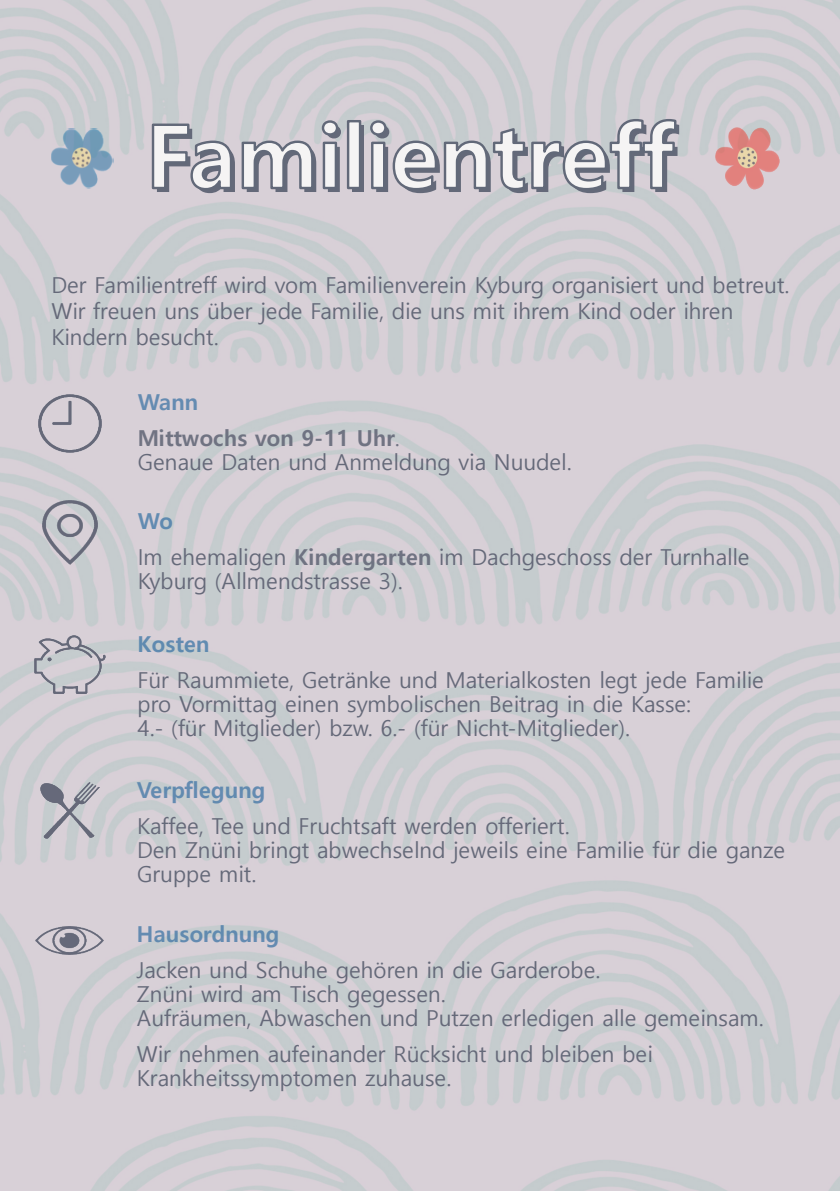
<style>
.page{position:relative;width:840px;height:1191px;background:#fff}
.page>*{position:absolute;margin:0;border:0;box-sizing:border-box;transform-origin:0 0}
.t1{font:700 88px "Malgun Gothic";color:#646979}
.t2{font:22px/24px "Malgun Gothic";color:#656979}
.t3{font:700 22px/36px "Malgun Gothic";color:rgb(101 105 121/.9)}
.t4{font:700 22px "Malgun Gothic";color:rgb(72 122 168/.8)}
.t5{font:700 22px "Malgun Gothic";color:rgb(69 122 168/.8)}
.s1{color:rgb(72 122 168/.8)}
.s2{font-weight:400}
.s3{font-weight:700;color:rgb(69 122 168/.8)}
.s4{font-weight:700;color:rgb(101 105 121/.9)}
</style>
<div class="page">
<img style="left:0;top:0;width:840px;height:1191px">
<img style="left:51px;top:128px;width:63px;height:61px">
<img style="left:715px;top:127px;width:64px;height:62px">
<img style="left:42px;top:501px;width:56px;height:64px">
<img style="left:34px;top:636px;width:72px;height:58px">
<img style="left:35px;top:926px;width:69px;height:29px">
<img style="left:39px;top:394px;width:62px;height:58px">
<img style="left:41px;top:782px;width:58px;height:57px">
<h1 class="t1" style="left:149px;top:122px;width:530px">Familientreff</h1>
<p class="t2" style="left:51px;top:274px;width:739px;line-height:26px">Der Familientreff wird vom Familienverein Kyburg organisiert und betreut.<br>Wir freuen uns über jede Familie, die uns mit ihrem Kind oder ihren<br>Kindern besucht.</p>
<p class="t3" style="left:138px;top:385px;width:263px"><span class="s1">Wann<br></span>Mittwochs von 9-11 Uhr<span class="s2">.</span></p>
<p class="t2" style="left:138px;top:451px;width:435px">Genaue Daten und Anmeldung via Nuudel.</p>
<p class="t2" style="left:138px;top:504px;width:613px;line-height:36px"><span class="s3">Wo<br></span>Im ehemaligen <span class="s4">Kindergarten</span> im Dachgeschoss der Turnhalle</p>
<p class="t2" style="left:138px;top:570px;width:266px">Kyburg (Allmendstrasse 3).</p>
<p class="t5" style="left:138px;top:634px;width:73px">Kosten</p>
<p class="t2" style="left:138px;top:669px;width:628px">Für Raummiete, Getränke und Materialkosten legt jede Familie pro Vormittag einen symbolischen Beitrag in die Kasse:<br>4.- (für Mitglieder) bzw. 6.- (für Nicht-Mitglieder).</p>
<p class="t4" style="left:137px;top:781px;width:130px">Verpflegung</p>
<p class="t2" style="left:137px;top:816px;width:649px">Kaffee, Tee und Fruchtsaft werden offeriert.<br>Den Znüni bringt abwechselnd jeweils eine Familie für die ganze<br>Gruppe mit.</p>
<p class="t4" style="left:137px;top:925px;width:144px">Hausordnung</p>
<p class="t2" style="left:137px;top:960px;width:628px">Jacken und Schuhe gehören in die Garderobe.<br>Znüni wird am Tisch gegessen.<br>Aufräumen, Abwaschen und Putzen erledigen alle gemeinsam.</p>
<p class="t2" style="left:137px;top:1044px;width:517px">Wir nehmen aufeinander Rücksicht und bleiben bei<br>Krankheitssymptomen zuhause.</p>
</div>
